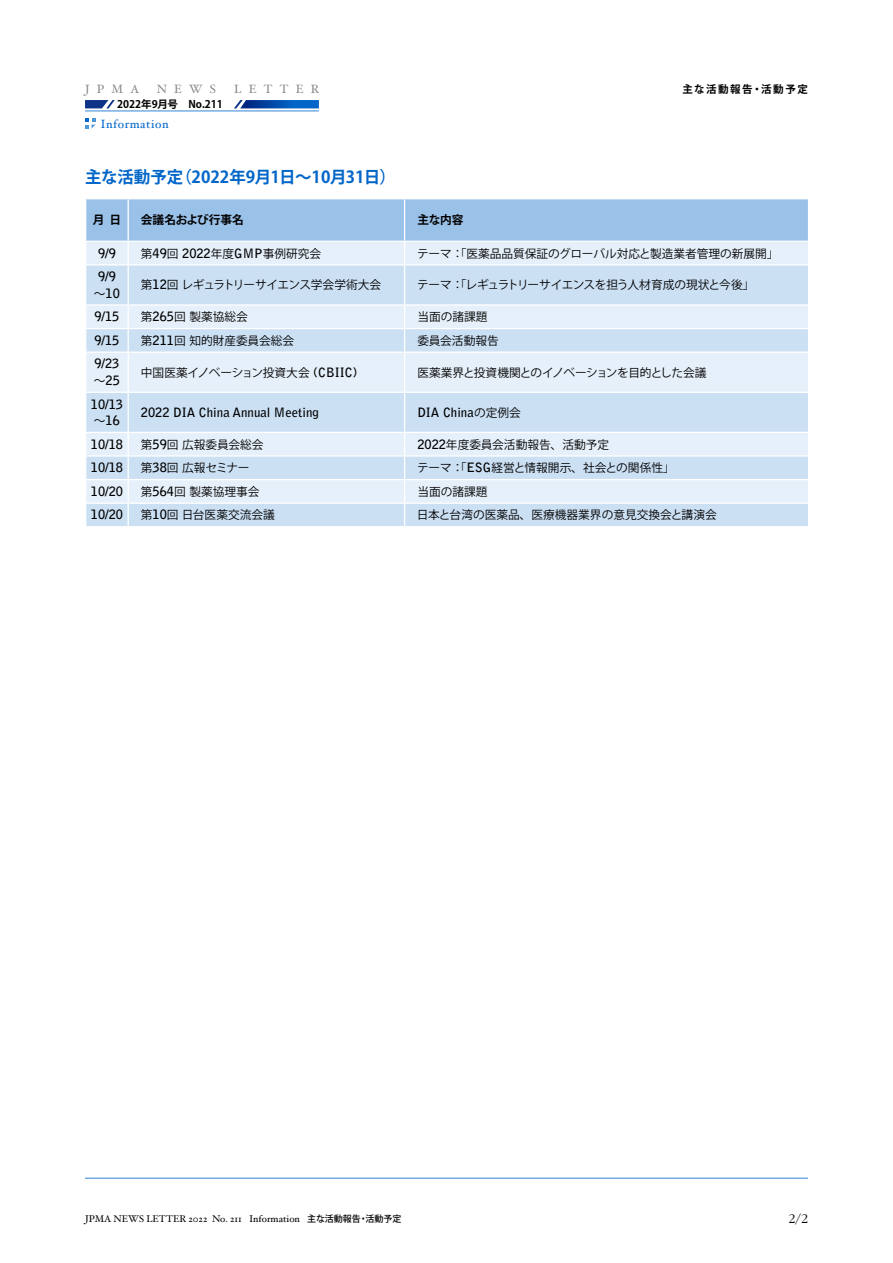
<style>
.page{position:relative;width:893px;height:1263px;background:#fff}
.page>*{position:absolute;margin:0;border:0;box-sizing:border-box;transform-origin:0 0}
.t1{font:700 16.5px "Koz Go Pr 6 N";color:#0266c8}
.t2{font:300 13.8px "ITC Garamond Std";color:#000}
.t3{font:700 12.9px/16.5px "Bell Gothic Std";color:#000}
.t4{font:12px "Hoefler Text";letter-spacing:.6em;color:#898989}
.t5{font:12px "Hoefler Text";letter-spacing:.05em;color:#0266c8}
.t6{font:11.7px "Koz Go Pr 6 N";color:#000}
.t7{font:11.7px "Koz Go Pr 6 N";letter-spacing:-.035em;color:#000}
.t8{font:11.7px "Koz Go Pr 6 N";letter-spacing:-.04em;color:#000}
.t9{font:11.7px "Koz Go Pr 6 N";letter-spacing:-.02em;color:#000}
.t10{font:700 11.7px "Koz Go Pr 6 N";letter-spacing:-.01em;color:#000}
.t11{font:11.7px "Koz Go Pr 6 N";letter-spacing:-.025em;color:#000}
.t12{font:700 10.5px "Koz Go Pr 6 N";color:#000}
.t13{font:700 10.5px "Koz Go Pr 6 N";letter-spacing:.15em;color:#000}
.t14{font:9.75px "Hoefler Text";color:#000}
.s1{font-family:"Bell Gothic Std";font-weight:700;font-size:12.9px}
.s2{font-family:"Koz Go Pr 6 N";font-weight:400;font-size:11.7px}
.s3{font-family:"Koz Go Pr 6 N";font-weight:500;font-size:9px}
</style>
<div class="page">
<svg style="left:85px;top:100px;width:30px;height:8px"></svg>
<svg style="left:234px;top:100px;width:85px;height:8px"></svg>
<hr style="left:85px;top:111px;width:234px;height:1px;background:#3585d3">
<svg style="left:85px;top:118px;width:11px;height:10px"></svg>
<hr style="left:85px;top:1178px;width:723px;height:1px;background:#3585d3">
<svg style="left:86px;top:265px;width:722px;height:261px;background:#d7e6f6"></svg>
<svg style="left:86px;top:199px;width:723px;height:65px;background:#b6d3ef"></svg>
<hr style="left:128px;top:265px;width:1px;height:39px;background:#fff">
<hr style="left:404px;top:265px;width:1px;height:39px;background:#fff">
<hr style="left:85px;top:304px;width:43px;height:2px;background:#fff">
<hr style="left:128px;top:304px;width:277px;height:2px;background:#fff">
<hr style="left:405px;top:304px;width:404px;height:2px;background:#fff">
<hr style="left:85px;top:328px;width:43px;height:1px;background:#fff">
<hr style="left:128px;top:328px;width:277px;height:1px;background:#fff">
<svg style="left:128px;top:306px;width:1px;height:45px"></svg>
<hr style="left:405px;top:328px;width:404px;height:1px;background:#fff">
<svg style="left:404px;top:306px;width:1px;height:45px"></svg>
<hr style="left:85px;top:351px;width:43px;height:2px;background:#fff">
<hr style="left:128px;top:351px;width:277px;height:2px;background:#fff">
<hr style="left:128px;top:353px;width:1px;height:39px;background:#fff">
<hr style="left:405px;top:351px;width:404px;height:2px;background:#fff">
<hr style="left:404px;top:353px;width:1px;height:39px;background:#fff">
<hr style="left:85px;top:392px;width:43px;height:1px;background:#fff">
<hr style="left:128px;top:392px;width:277px;height:1px;background:#fff">
<hr style="left:128px;top:393px;width:1px;height:39px;background:#fff">
<hr style="left:405px;top:392px;width:404px;height:1px;background:#fff">
<hr style="left:404px;top:393px;width:1px;height:39px;background:#fff">
<hr style="left:85px;top:432px;width:43px;height:1px;background:#fff">
<hr style="left:128px;top:432px;width:277px;height:1px;background:#fff">
<hr style="left:405px;top:432px;width:404px;height:1px;background:#fff">
<hr style="left:85px;top:455px;width:43px;height:2px;background:#fff">
<hr style="left:128px;top:455px;width:277px;height:2px;background:#fff">
<hr style="left:405px;top:455px;width:404px;height:2px;background:#fff">
<hr style="left:85px;top:479px;width:43px;height:1px;background:#fff">
<hr style="left:128px;top:479px;width:277px;height:1px;background:#fff">
<hr style="left:405px;top:479px;width:404px;height:1px;background:#fff">
<hr style="left:85px;top:502px;width:43px;height:2px;background:#fff">
<hr style="left:128px;top:502px;width:277px;height:2px;background:#fff">
<svg style="left:128px;top:433px;width:1px;height:93px"></svg>
<hr style="left:405px;top:502px;width:404px;height:2px;background:#fff">
<svg style="left:404px;top:433px;width:1px;height:93px"></svg>
<p class="t4" style="left:85px;top:82px;width:56px">JPMA</p>
<p class="t4" style="left:157px;top:82px;width:61px">NEWS</p>
<p class="t4" style="left:234px;top:82px;width:87px">LETTER</p>
<p class="t13" style="left:682px;top:84px;width:127px">主な活動報告・活動予定</p>
<p class="t5" style="left:101px;top:116px;width:70px">Information</p>
<p class="t12" style="left:117px;top:99px;width:107px">2022年9月号　No.211</p>
<h1 class="t1" style="left:85px;top:168px;width:312px">主な活動予定（2022年9月1日～10月31日）</h1>
<p class="t10" style="left:93px;top:214px;width:30px">月 日</p>
<p class="t10" style="left:141px;top:214px;width:104px">会議名および行事名</p>
<p class="t10" style="left:417px;top:214px;width:48px">主な内容</p>
<p class="t3" style="left:98px;top:245px;width:19px">9/9</p>
<p class="t6" style="left:141px;top:247px;width:182px">第<span class="s1">49</span>回 <span class="s1">2022</span>年度<span class="s1">GMP</span>事例研究会</p>
<p class="t6" style="left:417px;top:247px;width:363px">テーマ：「医薬品品質保証のグローバル対応と製造業者管理の新展開」</p>
<p class="t3" style="left:94px;top:268px;width:27px;text-align:center">9/9<span class="s2">～</span>10</p>
<p class="t9" style="left:141px;top:278px;width:242px">第<span class="s1">12</span>回レギュラトリーサイエンス学会学術大会</p>
<p class="t7" style="left:417px;top:278px;width:338px">テーマ：「レギュラトリーサイエンスを担う人材育成の現状と今後」</p>
<p class="t3" style="left:94px;top:308px;width:27px">9/15</p>
<p class="t6" style="left:141px;top:310px;width:108px">第<span class="s1">265</span>回製薬協総会</p>
<p class="t6" style="left:417px;top:310px;width:72px">当面の諸課題</p>
<p class="t3" style="left:94px;top:332px;width:27px">9/15</p>
<p class="t6" style="left:141px;top:334px;width:155px">第<span class="s1">211</span>回知的財産委員会総会</p>
<p class="t6" style="left:417px;top:334px;width:83px">委員会活動報告</p>
<p class="t3" style="left:94px;top:356px;width:27px">9/23<span class="s2">～</span>25</p>
<p class="t6" style="left:141px;top:366px;width:218px">中国医薬イノベーション投資大会 <span class="s1">(CBIIC)</span></p>
<p class="t8" style="left:417px;top:366px;width:291px">医薬業界と投資機関とのイノベーションを目的とした会議</p>
<p class="t3" style="left:91px;top:396px;width:34px">10/13<span class="s2">～</span>16</p>
<p class="t3" style="left:141px;top:404px;width:180px">2022 DIA China Annual Meeting</p>
<p class="t3" style="left:417px;top:404px;width:105px">DIA China<span class="s2">の定例会</span></p>
<p class="t3" style="left:91px;top:436px;width:34px">10/18</p>
<p class="t6" style="left:141px;top:438px;width:124px">第<span class="s1">59</span>回広報委員会総会</p>
<p class="t6" style="left:417px;top:438px;width:193px"><span class="s1">2022</span>年度委員会活動報告、活動予定</p>
<p class="t3" style="left:91px;top:459px;width:34px">10/18</p>
<p class="t11" style="left:141px;top:461px;width:110px">第<span class="s1">38</span>回広報セミナー</p>
<p class="t6" style="left:417px;top:461px;width:259px">テーマ：「<span class="s1">ESG</span>経営と情報開示、社会との関係性」</p>
<p class="t3" style="left:91px;top:483px;width:34px">10/20</p>
<p class="t6" style="left:141px;top:485px;width:120px">第<span class="s1">564</span>回製薬協理事会</p>
<p class="t6" style="left:417px;top:485px;width:72px">当面の諸課題</p>
<p class="t3" style="left:91px;top:506px;width:34px">10/20</p>
<p class="t6" style="left:141px;top:508px;width:135px">第<span class="s1">10</span>回日台医薬交流会議</p>
<p class="t6" style="left:417px;top:508px;width:301px">日本と台湾の医薬品、医療機器業界の意見交換会と講演会</p>
<p class="t14" style="left:85px;top:1213px;width:318px">JPMA NEWS LETTER 2022 No. 211 Information <span class="s3">主な活動報告・活動予定</span></p>
<p class="t2" style="left:789px;top:1212px;width:21px">2/2</p>
</div>
